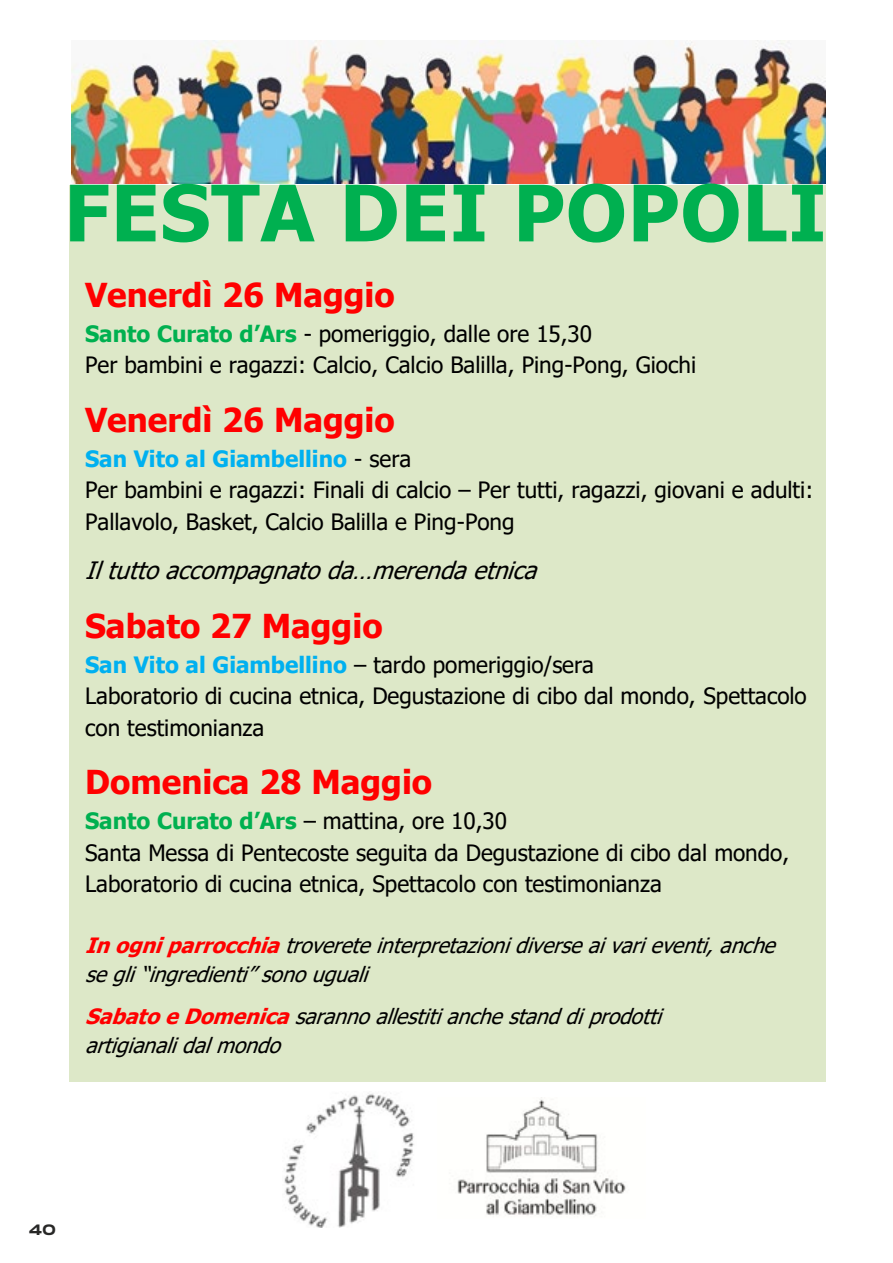
<style>
.page{position:relative;width:893px;height:1263px;background:#fff}
.page>*{position:absolute;margin:0;border:0;box-sizing:border-box;transform-origin:0 0}
.t1{font:700 78px "Tahoma";letter-spacing:.015em;color:#00b050}
.t2{font:700 33px "Tahoma";color:#f00}
.t3{font:italic 24px "Tahoma";color:#000}
.t4{font:22.5px/31.2px "Tahoma";color:#000}
.t5{font:italic 21px/29.1px "Tahoma";color:#000}
.t6{font:15px "Monument Extended";color:#282827}
.s1{font-weight:700;color:#00b050}
.s2{font-weight:700;color:#00b0f0}
.s3{font-weight:700;color:#f00}
</style>
<div class="page">
<img style="left:72px;top:41px;width:753px;height:143px">
<img style="left:457px;top:1097px;width:169px;height:119px">
<img style="left:284px;top:1093px;width:130px;height:134px">
<div style="left:69px;top:185px;width:757px;height:897px;background:#dde8c8"></div>
<h1 class="t1" style="left:64px;top:158px;width:764px">FESTA DEI POPOLI</h1>
<h2 class="t2" style="left:85px;top:272px;width:311px">Venerdì 26 Maggio</h2>
<p class="t4" style="left:85px;top:320px;width:613px"><span class="s1">Santo Curato d’Ars</span> - pomeriggio, dalle ore 15,30<br>Per bambini e ragazzi: Calcio, Calcio Balilla, Ping-Pong, Giochi</p>
<h2 class="t2" style="left:85px;top:397px;width:311px">Venerdì 26 Maggio</h2>
<p class="t4" style="left:85px;top:445px;width:730px"><span class="s2">San Vito al Giambellino</span> - sera<br>Per bambini e ragazzi: Finali di calcio – Per tutti, ragazzi, giovani e adulti:<br>Pallavolo, Basket, Calcio Balilla e Ping-Pong</p>
<p class="t3" style="left:85px;top:554px;width:464px">Iltuttoaccompagnatoda…merendaetnica</p>
<h2 class="t2" style="left:85px;top:603px;width:299px">Sabato 27 Maggio</h2>
<p class="t4" style="left:85px;top:651px;width:723px"><span class="s2">San Vito al Giambellino</span> – tardo pomeriggio/sera<br>Laboratorio di cucina etnica, Degustazione di cibo dal mondo, Spettacolo con testimonianza</p>
<h2 class="t2" style="left:85px;top:759px;width:349px">Domenica 28 Maggio</h2>
<p class="t4" style="left:85px;top:807px;width:706px"><span class="s1">Santo Curato d’Ars</span> – mattina, ore 10,30<br>Santa Messa di Pentecoste seguita da Degustazione di cibo dal mondo,<br>Laboratorio di cucina etnica, Spettacolo con testimonianza</p>
<p class="t5" style="left:85px;top:932px;width:701px"><span class="s3">Inogniparrocchia</span> trovereteinterpretazionidiverseaivarieventi,anche segli“ingredienti”sonouguali</p>
<p class="t5" style="left:85px;top:1003px;width:587px"><span class="s3">SabatoeDomenica</span> sarannoallestitianchestanddiprodotti artigianalidalmondo</p>
<p class="t6" style="left:29px;top:1218px;width:29px">40</p>
</div>
